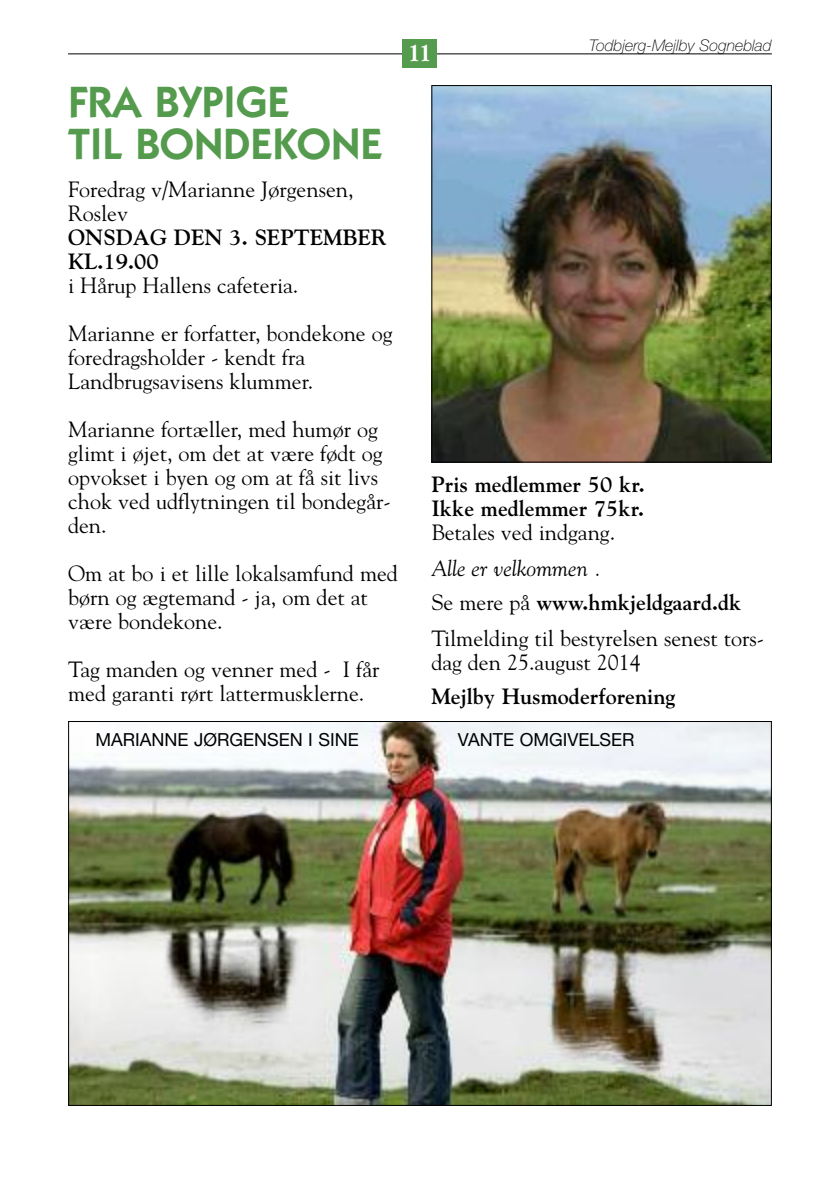
<style>
.page{position:relative;width:840px;height:1191px;background:#fff}
.page>*{position:absolute;margin:0;border:0;box-sizing:border-box;transform-origin:0 0}
.t1{font:600 44px/42px "Itc Kabel";color:#549b4d}
.t2{font:800 24px "Goudy";color:#fff}
.t3{font:22px/24px "Goudy";color:#000}
.t4{font:700 22px/24px "Goudy";color:#000}
.t5{font:18px "Helvetica Neue";color:#000}
.t6{font:italic 100 16px "Helvetica Neue";color:#000}
.s1{font-weight:400;font-style:italic}
.s2{font-weight:400}
</style>
<div class="page">
<hr style="left:68px;top:54px;width:703px;height:1px;background:#000">
<div style="left:403px;top:40px;width:34px;height:28px;background:#549b4d"></div>
<img style="left:70px;top:723px;width:699px;height:381px">
<img style="left:433px;top:87px;width:336px;height:373px">
<div style="left:431px;top:85px;width:340px;height:377px;border:1px solid #000"></div>
<h1 class="t1" style="left:68px;top:85px;width:316px">FRA BYPIGE<br>TIL BONDEKONE</h1>
<p class="t3" style="left:68px;top:177px;width:287px">Foredrag v/Marianne Jørgensen,<br>Roslev</p>
<p class="t4" style="left:68px;top:225px;width:320px">ONSDAG DEN 3. SEPTEMBER<br>KL.19.00</p>
<p class="t3" style="left:68px;top:261px;width:326px;line-height:48px">i Hårup Hallens cafeteria.<br>Marianne er forfatter, bondekone og</p>
<p class="t3" style="left:68px;top:345px;width:246px">foredragsholder - kendt fra<br>Landbrugsavisens klummer.</p>
<p class="t3" style="left:68px;top:417px;width:324px">Marianne fortæller, med humør og glimt i øjet, om det at være født og opvokset i byen og om at få sit livs chok ved udflytningen til bondegår&shy;den.</p>
<p class="t3" style="left:68px;top:561px;width:331px">Om at bo i et lille lokalsamfund med børn og ægtemand - ja, om det at være bondekone.</p>
<p class="t3" style="left:68px;top:657px;width:313px">Tag manden og venner med - I får med garanti rørt lattermusklerne.</p>
<p class="t2" style="left:408px;top:43px;width:26px">11</p>
<p class="t6" style="left:589px;top:40px;width:184px">Todbjerg-Mejlby Sogneblad</p>
<p class="t4" style="left:431px;top:472px;width:215px">Pris medlemmer 50 kr.<br>Ikke medlemmer 75kr.</p>
<p class="t3" style="left:431px;top:520px;width:185px">Betales ved indgang.</p>
<p class="t4" style="left:431px;top:551px;width:311px;line-height:34px"><span class="s1">Alle er velkommen .<br></span><span class="s2">Se mere på</span> www.hmkjeldgaard.dk</p>
<p class="t3" style="left:431px;top:626px;width:334px">Tilmelding til bestyrelsen senest tors&shy;dag den 25.august 2014</p>
<p class="t4" style="left:431px;top:684px;width:245px">Mejlby Husmoderforening</p>
<p class="t5" style="left:95px;top:733px;width:265px">MARIANNE JØRGENSEN I SINE</p>
<p class="t5" style="left:457px;top:733px;width:178px">VANTE OMGIVELSER</p>
</div>
